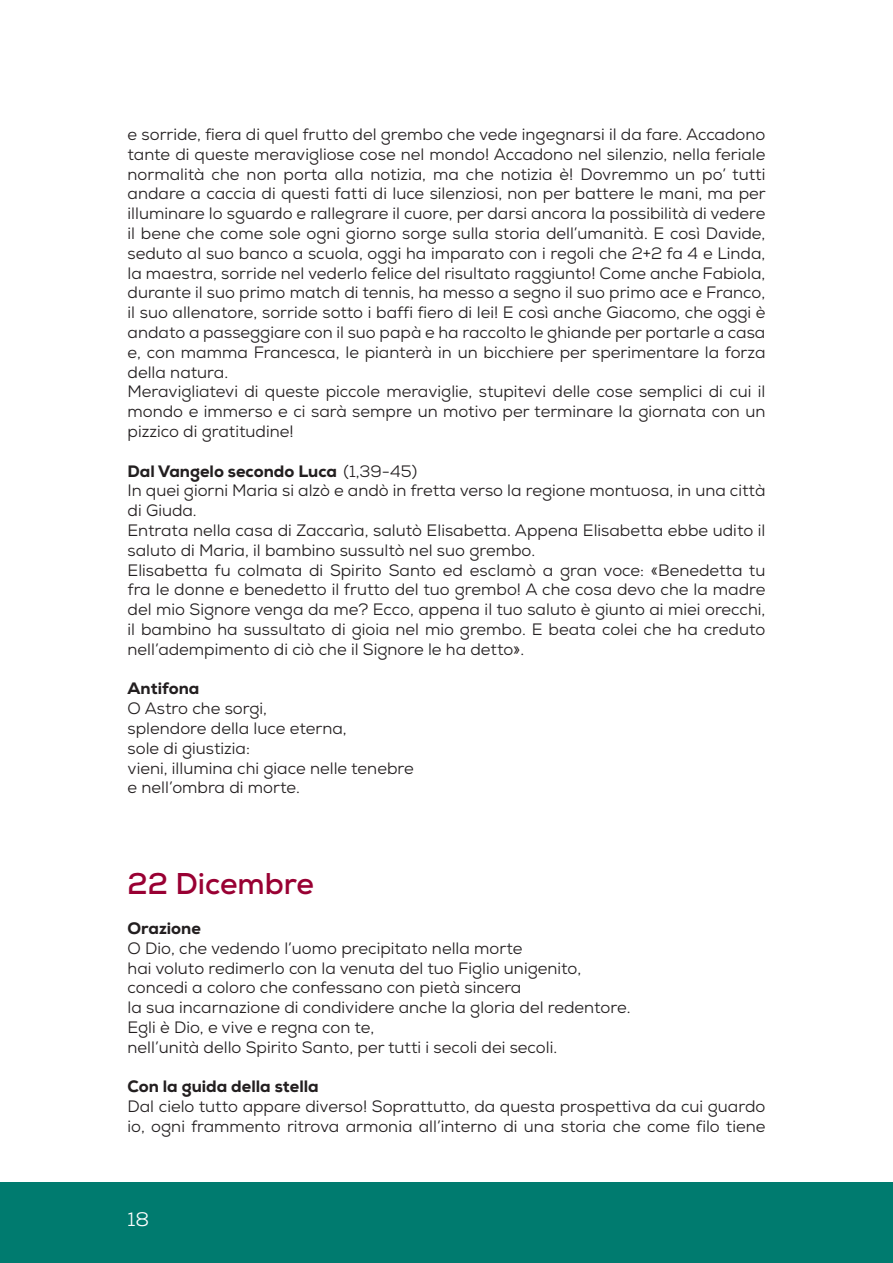
<style>
.page{position:relative;width:893px;height:1263px;background:#fff}
.page>*{position:absolute;margin:0;border:0;box-sizing:border-box;transform-origin:0 0}
.Normal__Web{font:700 30px "Nexa";color:#903}
.t1{font:19.5px "Nexa";color:#fff}
.Normale{font:16.5px/19.8px "Nexa";color:#231f20;text-align:justify}
.Normale-2{font:800 16.5px "Nexa";color:#231f20}
.s1{font-weight:400}
</style>
<div class="page">
<div style="left:0;top:1182px;width:893px;height:81px;background:#007b6f"></div>
<p class="Normale" style="left:128px;top:124px;width:640px">e sorride, fiera di quel frutto del grembo che vede ingegnarsi il da fare. Accadono tante di queste meravigliose cose nel mondo! Accadono nel silenzio, nella feriale normalità che non porta alla notizia, ma che notizia è! Dovremmo un po’ tutti andare a caccia di questi fatti di luce silenziosi, non per battere le mani, ma per illuminare lo sguardo e rallegrare il cuore, per darsi ancora la possibilità di vedere il bene che come sole ogni giorno sorge sulla storia dell’umanità. E così Davide, seduto al suo banco a scuola, oggi ha imparato con i regoli che 2+2 fa 4 e Linda, la maestra, sorride nel vederlo felice del risultato raggiunto! Come anche Fabiola, durante il suo primo match di tennis, ha messo a segno il suo primo ace e Franco, il suo allenatore, sorride sotto i baffi fiero di lei! E così anche Giacomo, che oggi è andato a passeggiare con il suo papà e ha raccolto le ghiande per portarle a casa e, con mamma Francesca, le pianterà in un bicchiere per sperimentare la forza della natura.</p>
<p class="Normale" style="left:128px;top:382px;width:639px">Meravigliatevi di queste piccole meraviglie, stupitevi delle cose semplici di cui il mondo e immerso e ci sarà sempre un motivo per terminare la giornata con un pizzico di gratitudine!</p>
<p class="Normale-2" style="left:128px;top:460px;width:293px">Dal Vangelo secondo Luca <span class="s1">(1,39-45)  </span></p>
<p class="Normale" style="left:128px;top:481px;width:639px">In quei giorni Maria si alzò e andò in fretta verso la regione montuosa, in una città di Giuda.</p>
<p class="Normale" style="left:128px;top:520px;width:639px">Entrata nella casa di Zaccarìa, salutò Elisabetta. Appena Elisabetta ebbe udito il saluto di Maria, il bambino sussultò nel suo grembo.</p>
<p class="Normale" style="left:128px;top:560px;width:639px">Elisabetta fu colmata di Spirito Santo ed esclamò a gran voce: «Benedetta tu fra le donne e benedetto il frutto del tuo grembo! A che cosa devo che la madre del mio Signore venga da me? Ecco, appena il tuo saluto è giunto ai miei orecchi, il bambino ha sussultato di gioia nel mio grembo. E beata colei che ha creduto nell’adempimento di ciò che il Signore le ha detto».</p>
<p class="Normale-2" style="left:128px;top:678px;width:73px">Antifona</p>
<p class="Normale" style="left:128px;top:699px;width:141px">O Astro che sorgi,</p>
<p class="Normale" style="left:128px;top:718px;width:221px">splendore della luce eterna,</p>
<p class="Normale" style="left:128px;top:738px;width:124px">sole di giustizia:</p>
<p class="Normale" style="left:128px;top:758px;width:288px">vieni, illumina chi giace nelle tenebre</p>
<p class="Normale" style="left:128px;top:778px;width:174px">e nell’ombra di morte.</p>
<p class="Normal__Web" style="left:128px;top:865px;width:188px">22 Dicembre</p>
<p class="Normale-2" style="left:128px;top:918px;width:75px">Orazione</p>
<p class="Normale" style="left:128px;top:938px;width:396px">O Dio, che vedendo l’uomo precipitato nella morte</p>
<p class="Normale" style="left:128px;top:958px;width:455px">hai voluto redimerlo con la venuta del tuo Figlio unigenito,</p>
<p class="Normale" style="left:128px;top:978px;width:395px">concedi a coloro che confessano con pietà sincera</p>
<p class="Normale" style="left:128px;top:998px;width:504px">la sua incarnazione di condividere anche la gloria del redentore.</p>
<p class="Normale" style="left:128px;top:1017px;width:248px">Egli è Dio, e vive e regna con te,</p>
<p class="Normale" style="left:128px;top:1037px;width:431px">nell’unità dello Spirito Santo, per tutti i secoli dei secoli.</p>
<p class="Normale-2" style="left:128px;top:1076px;width:193px">Con la guida della stella</p>
<p class="Normale" style="left:128px;top:1097px;width:639px">Dal cielo tutto appare diverso! Soprattutto, da questa prospettiva da cui guardo io, ogni frammento ritrova armonia all’interno di una storia che come filo tiene</p>
<p class="t1" style="left:128px;top:1207px;width:23px">18</p>
</div>
